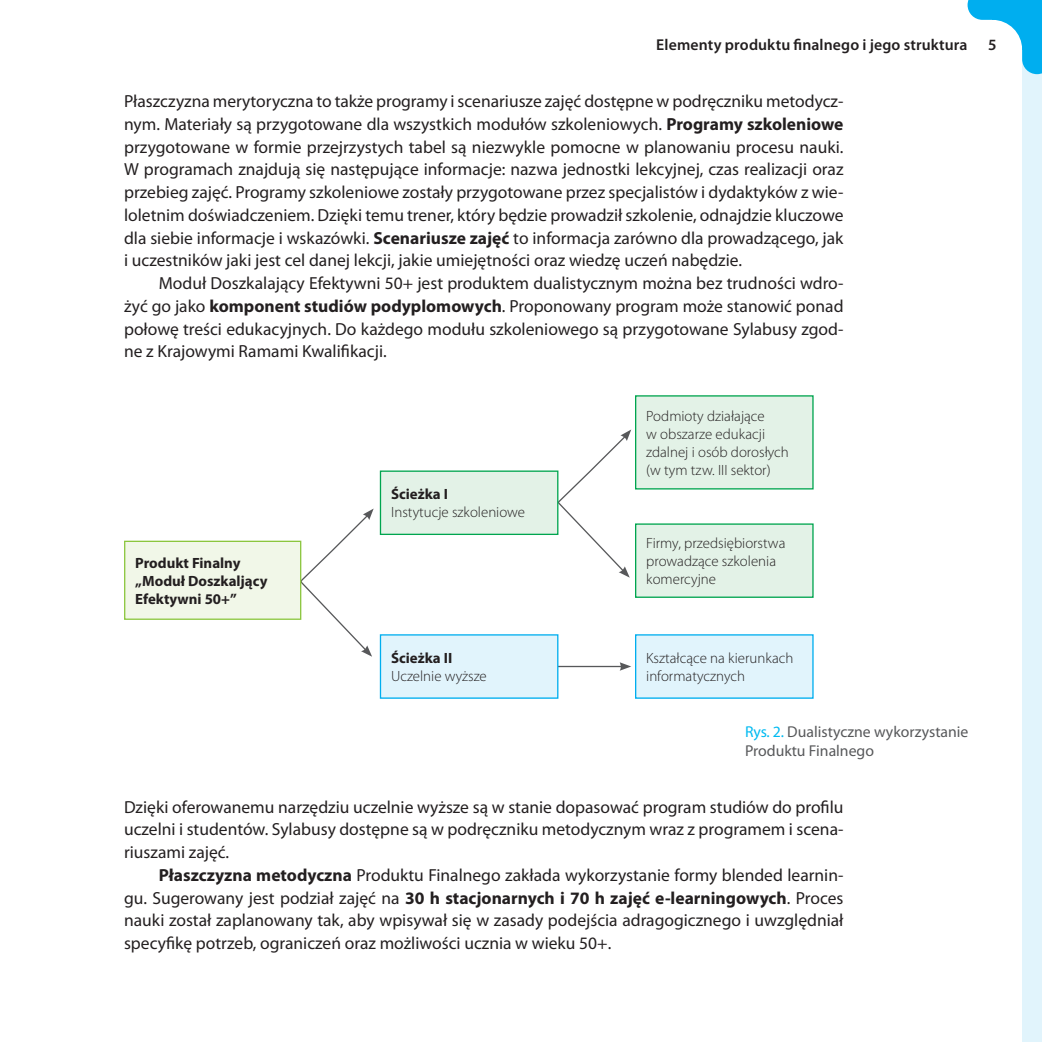
<style>
.page{position:relative;width:1042px;height:1042px;background:#fff}
.page>*{position:absolute;margin:0;border:0;box-sizing:border-box;transform-origin:0 0}
.t1{font:17.5px/22.8px "Myriad Pro";color:#231f20;text-align:justify}
.t2{font:15.75px/18.9px "Myriad Pro";color:#57585a}
.t3{font:600 15.75px "Myriad Pro";letter-spacing:.005em;color:#231f20}
.t4{font:300 14.88px/17.8px "Myriad Pro";color:#231f20}
.t5{font:700 14.88px/17.8px "Myriad Pro";color:#231f20}
.s1{font-weight:700}
.s2{color:#00baf1}
</style>
<div class="page">
<div style="left:1022px;top:0;width:20px;height:1042px;background:#e1f4fc"></div>
<svg style="left:967px;top:0;width:75px;height:74px"></svg>
<hr style="left:547px;top:666px;width:75px;height:1px;background:#57585a">
<svg style="left:619px;top:662px;width:12px;height:9px"></svg>
<div style="left:636px;top:524px;width:177px;height:73px;background:#e3f2e7"></div>
<div style="left:635px;top:523px;width:178px;height:75px;border:1px solid #00a54f"></div>
<div style="left:636px;top:396px;width:177px;height:93px;background:#e3f2e7"></div>
<div style="left:635px;top:395px;width:178px;height:94px;border:1px solid #00a54f"></div>
<div style="left:636px;top:635px;width:177px;height:63px;background:#e1f4fc"></div>
<div style="left:635px;top:634px;width:178px;height:65px;border:1px solid #00aeef"></div>
<svg style="left:299px;top:508px;width:75px;height:149px"></svg>
<svg style="left:558px;top:429px;width:73px;height:149px"></svg>
<div style="left:380px;top:471px;width:178px;height:63px;background:#e3f2e7"></div>
<div style="left:380px;top:470px;width:178px;height:65px;border:1px solid #00a54f"></div>
<div style="left:380px;top:635px;width:178px;height:63px;background:#e1f4fc"></div>
<div style="left:380px;top:634px;width:178px;height:65px;border:1px solid #00aeef"></div>
<div style="left:125px;top:541px;width:176px;height:78px;background:#f1f7e8"></div>
<div style="left:124px;top:541px;width:177px;height:79px;border:1px solid #8bc63e"></div>
<p class="t3" style="left:656px;top:34px;width:313px">Elementy produktu finalnego i jego struktura</p>
<p class="t3" style="left:988px;top:34px;width:10px">5</p>
<p class="t1" style="left:124px;top:90px;width:721px">Płaszczyzna merytoryczna to także programy i scenariusze zajęć dostępne w podręczniku metodycz&shy;nym. Materiały są przygotowane dla wszystkich modułów szkoleniowych. <span class="s1">Programy szkoleniowe </span>przygotowane w formie przejrzystych tabel są niezwykle pomocne w planowaniu procesu nauki.<br>W programach znajdują się następujące informacje: nazwa jednostki lekcyjnej, czas realizacji oraz przebieg zajęć. Programy szkoleniowe zostały przygotowane przez specjalistów i dydaktyków z wie&shy;loletnim doświadczeniem. Dzięki temu trener, który będzie prowadził szkolenie, odnajdzie kluczowe dla siebie informacje i wskazówki. <span class="s1">Scenariusze zajęć</span> to informacja zarówno dla prowadzącego, jak i uczestników jaki jest cel danej lekcji, jakie umiejętności oraz wiedzę uczeń nabędzie.</p>
<p class="t1" style="left:124px;top:272px;width:721px;text-indent:35px">Moduł Doszkalający Efektywni 50+ jest produktem dualistycznym można bez trudności wdro&shy;żyć go jako <span class="s1">komponent studiów podyplomowych</span>. Proponowany program może stanowić ponad połowę treści edukacyjnych. Do każdego modułu szkoleniowego są przygotowane Sylabusy zgod&shy;ne z Krajowymi Ramami Kwalifikacji.</p>
<p class="t5" style="left:135px;top:553px;width:134px">Produkt Finalny „Moduł Doszkaljący<br>Efektywni 50+”</p>
<p class="t5" style="left:391px;top:485px;width:58px">Ścieżka I</p>
<p class="t4" style="left:391px;top:503px;width:136px">Instytucje szkoleniowe</p>
<p class="t5" style="left:391px;top:649px;width:63px">Ścieżka II</p>
<p class="t4" style="left:391px;top:667px;width:97px">Uczelnie wyższe</p>
<p class="t4" style="left:646px;top:407px;width:144px">Podmioty działające<br>w obszarze edukacji zdalnej i osób dorosłych (w tym tzw. III sektor)</p>
<p class="t4" style="left:646px;top:534px;width:141px">Firmy, przedsiębiorstwa prowadzące szkolenia komercyjne</p>
<p class="t4" style="left:646px;top:649px;width:149px">Kształcące na kierunkach informatycznych</p>
<p class="t2" style="left:745px;top:722px;width:225px"><span class="s2">Rys. 2.</span> Dualistyczne wykorzystanie<br>Produktu Finalnego</p>
<p class="t1" style="left:124px;top:795px;width:721px">Dzięki oferowanemu narzędziu uczelnie wyższe są w stanie dopasować program studiów do profilu uczelni i studentów. Sylabusy dostępne są w podręczniku metodycznym wraz z programem i scena&shy;riuszami zajęć.</p>
<p class="t1" style="left:124px;top:863px;width:721px;text-indent:35px"><span class="s1">Płaszczyzna metodyczna</span> Produktu Finalnego zakłada wykorzystanie formy blended learnin&shy;gu. Sugerowany jest podział zajęć na <span class="s1">30 h stacjonarnych i 70 h zajęć e-learningowych</span>. Proces nauki został zaplanowany tak, aby wpisywał się w zasady podejścia adragogicznego i uwzględniał specyfikę potrzeb, ograniczeń oraz możliwości ucznia w wieku 50+.</p>
</div>
